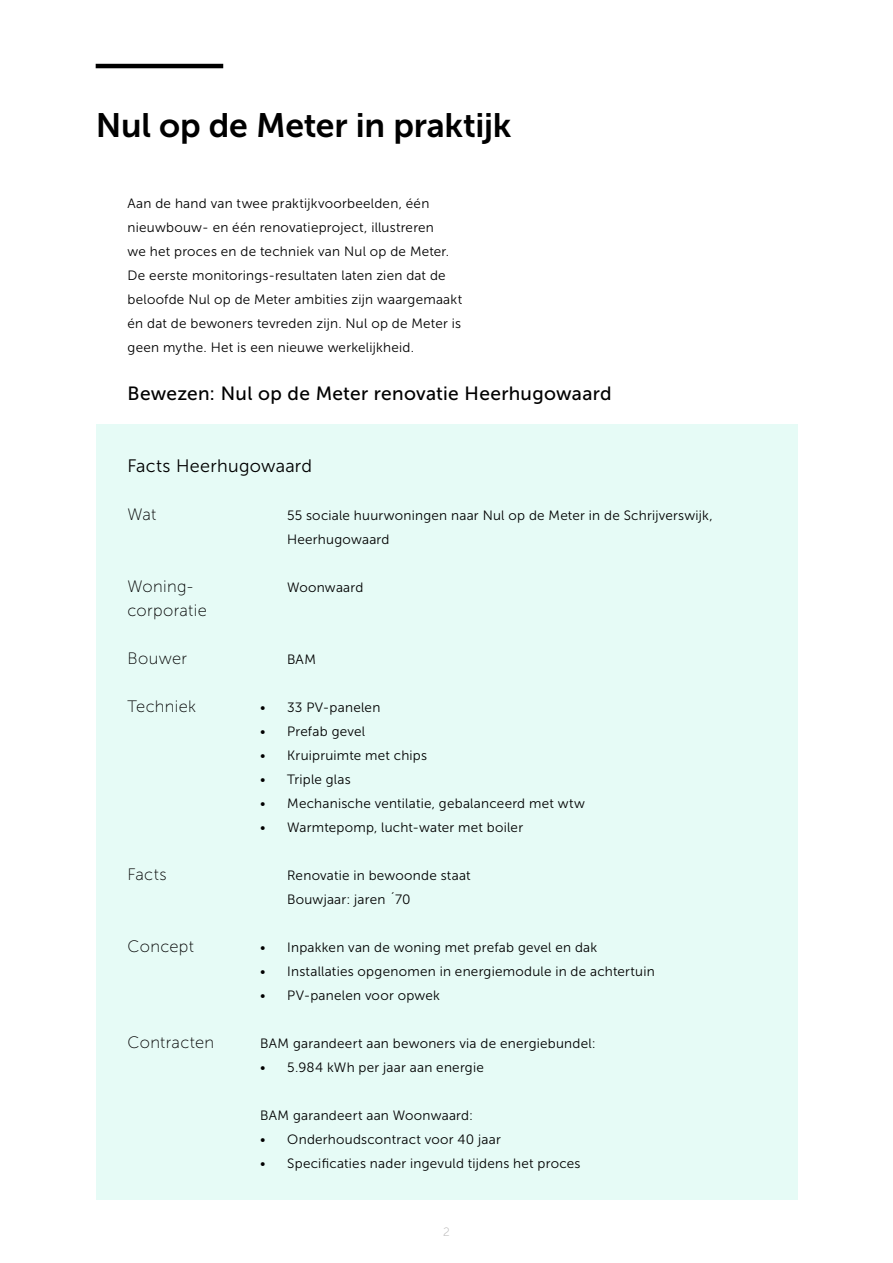
<style>
.page{position:relative;width:893px;height:1263px;background:#fff}
.page>*{position:absolute;margin:0;border:0;box-sizing:border-box;transform-origin:0 0}
.t1{font:33.75px "Museo Sans 700";letter-spacing:-.005em;color:#000}
.t2{font:19.2px "Museo Sans 500";letter-spacing:.015em;color:#000}
.t3{font:18px "Museo Sans 300";letter-spacing:.015em;color:#000}
.t4{font:16.5px/24px "Museo Sans 100";letter-spacing:.02em;color:#000}
.t5{font:13.5px/24px "Museo Sans 300";letter-spacing:.015em;color:#000}
.t6{font:12px "Museo Sans 100";color:#b3b2b2}
</style>
<div class="page">
<div style="left:96px;top:424px;width:701px;height:775px;background:#e6fbf6"></div>
<hr style="left:96px;top:64px;width:127px;height:4px;background:#000">
<h1 class="t1" style="left:96px;top:107px;width:417px">Nul op de Meter in praktijk</h1>
<p class="t5" style="left:128px;top:191px;width:336px">Aan de hand van twee praktijkvoorbeelden, één nieuwbouw- en één renovatieproject, illustreren<br>we het proces en de techniek van Nul op de Meter.<br>De eerste monitorings-resultaten laten zien dat de beloofde Nul op de Meter ambities zijn waargemaakt én dat de bewoners tevreden zijn. Nul op de Meter is geen mythe. Het is een nieuwe werkelijkheid.</p>
<h2 class="t2" style="left:128px;top:383px;width:485px">Bewezen: Nul op de Meter renovatie Heerhugowaard</h2>
<h3 class="t3" style="left:128px;top:456px;width:186px">Facts Heerhugowaard</h3>
<p class="t4" style="left:128px;top:502px;width:30px">Wat</p>
<p class="t4" style="left:128px;top:574px;width:81px">Woning&shy;corporatie</p>
<p class="t4" style="left:128px;top:646px;width:61px">Bouwer</p>
<p class="t4" style="left:128px;top:694px;width:70px">Techniek</p>
<p class="t4" style="left:128px;top:862px;width:41px">Facts</p>
<p class="t4" style="left:128px;top:934px;width:68px">Concept</p>
<p class="t4" style="left:128px;top:1030px;width:88px">Contracten</p>
<p class="t5" style="left:287px;top:503px;width:427px">55 sociale huurwoningen naar Nul op de Meter in de Schrijverswijk,<br>Heerhugowaard</p>
<p class="t5" style="left:287px;top:575px;width:78px">Woonwaard</p>
<p class="t5" style="left:287px;top:647px;width:30px">BAM</p>
<p class="t5" style="left:260px;top:695px;width:122px">• 33 PV-panelen</p>
<p class="t5" style="left:260px;top:719px;width:106px">• Prefab gevel</p>
<p class="t5" style="left:260px;top:743px;width:168px">• Kruipruimte met chips</p>
<p class="t5" style="left:260px;top:767px;width:92px">• Triple glas</p>
<p class="t5" style="left:260px;top:791px;width:326px">• Mechanische ventilatie, gebalanceerd met wtw</p>
<p class="t5" style="left:260px;top:815px;width:264px">• Warmtepomp, lucht-water met boiler</p>
<p class="t5" style="left:287px;top:863px;width:185px">Renovatie in bewoonde staat<br>Bouwjaar: jaren ´70</p>
<p class="t5" style="left:260px;top:935px;width:338px">• Inpakken van de woning met prefab gevel en dak</p>
<p class="t5" style="left:260px;top:959px;width:396px">• Installaties opgenomen in energiemodule in de achtertuin</p>
<p class="t5" style="left:260px;top:983px;width:181px">• PV-panelen voor opwek</p>
<p class="t5" style="left:260px;top:1031px;width:337px">BAM garandeert aan bewoners via de energiebundel:</p>
<p class="t5" style="left:260px;top:1055px;width:225px">• 5.984 kWh per jaar aan energie</p>
<p class="t5" style="left:260px;top:1103px;width:214px">BAM garandeert aan Woonwaard:</p>
<p class="t5" style="left:260px;top:1127px;width:242px">• Onderhoudscontract voor 40 jaar</p>
<p class="t5" style="left:260px;top:1151px;width:322px">• Specificaties nader ingevuld tijdens het proces</p>
<p class="t6" style="left:443px;top:1225px;width:8px">2</p>
</div>
